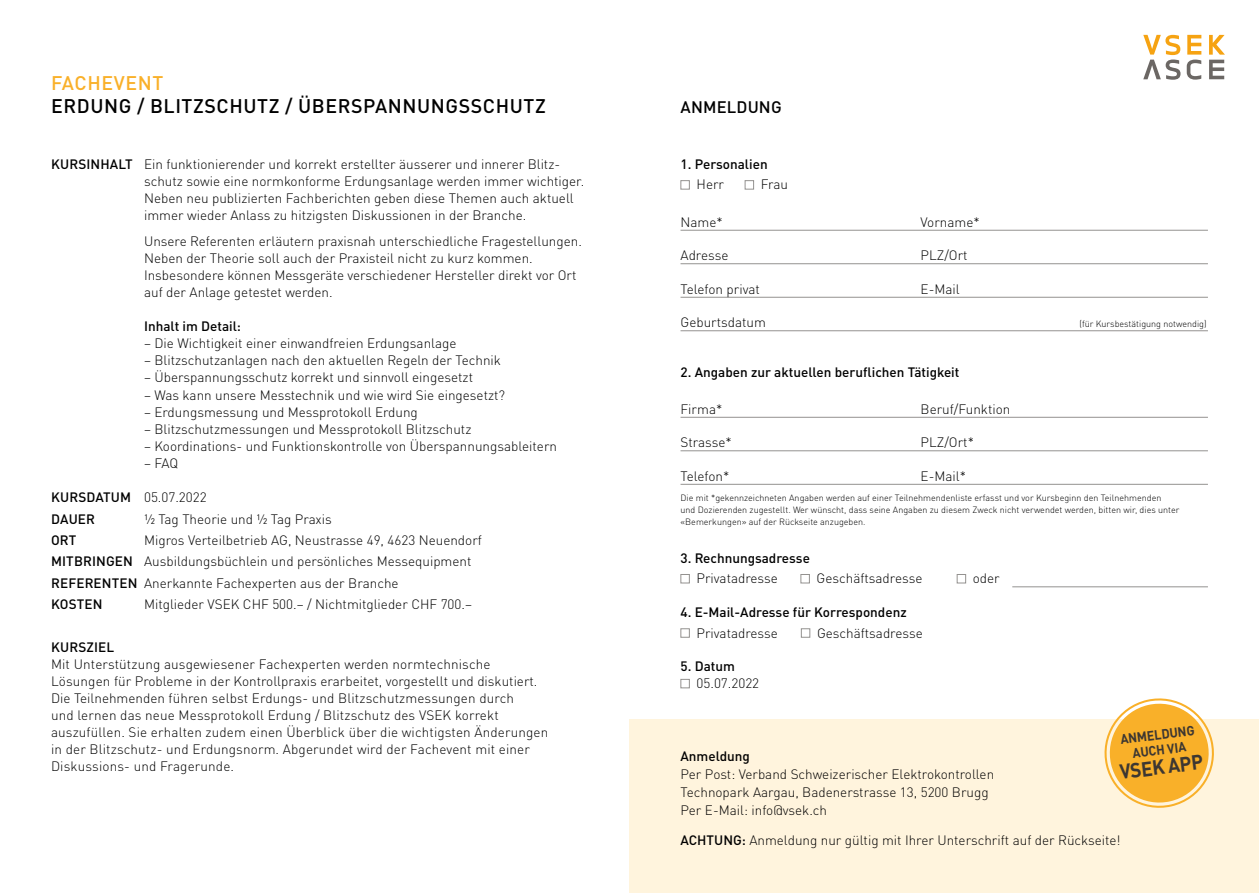
<style>
.page{position:relative;width:1259px;height:893px;background:#fff}
.page>*{position:absolute;margin:0;border:0;box-sizing:border-box;transform-origin:0 0}
.t1{font:700 20.4px "DINOT";color:#3d3732;scale:.93 1}
.t2{font:500 19.5px "DINOT";letter-spacing:.03em;color:#000}
.t3{font:500 19.5px "DINOT";letter-spacing:.03em;color:#f9b029}
.t4{font:500 16.5px "DINOT";letter-spacing:.01em;color:#000}
.t5{font:300 13.5px/17.1px "DINOT";color:#000}
.t6{font:500 13.5px/21.3px "DINOT";color:#000}
.t7{font:700 13.5px/15px "DINOT";color:#3d3732;text-align:center;scale:.93 1}
.t8{font:300 9px/12px "DINOT";color:#000}
.s1{font-weight:500}
.s2{font-weight:300}
</style>
<div class="page">
<div style="left:629px;top:720px;width:630px;height:173px;background:#fff4dd"></div>
<hr style="left:680px;top:230px;width:528px;height:1px;background:#949290">
<hr style="left:680px;top:263px;width:528px;height:1px;background:#949290">
<hr style="left:680px;top:297px;width:528px;height:1px;background:#949290">
<hr style="left:680px;top:330px;width:528px;height:1px;background:#949290">
<hr style="left:680px;top:417px;width:528px;height:1px;background:#949290">
<hr style="left:680px;top:450px;width:528px;height:1px;background:#949290">
<hr style="left:680px;top:484px;width:528px;height:1px;background:#949290">
<hr style="left:1012px;top:586px;width:196px;height:1px;background:#949290">
<div style="left:680px;top:180px;width:9px;height:9px;border:1px solid #949290"></div>
<div style="left:745px;top:180px;width:9px;height:9px;border:1px solid #949290"></div>
<div style="left:680px;top:574px;width:9px;height:9px;border:1px solid #949290"></div>
<div style="left:800px;top:574px;width:9px;height:9px;border:1px solid #949290"></div>
<div style="left:957px;top:574px;width:9px;height:9px;border:1px solid #949290"></div>
<div style="left:680px;top:628px;width:9px;height:10px;border:1px solid #949290"></div>
<div style="left:801px;top:628px;width:9px;height:10px;border:1px solid #949290"></div>
<div style="left:680px;top:679px;width:9px;height:9px;border:1px solid #949290"></div>
<svg style="left:1143px;top:35px;width:58px;height:45px"></svg>
<svg style="left:1209px;top:35px;width:16px;height:44px"></svg>
<svg style="left:1100px;top:698px;width:118px;height:110px"></svg>
<h2 class="t3" style="left:51px;top:71px;width:114px">FACHEVENT</h2>
<h2 class="t2" style="left:51px;top:93px;width:496px">ERDUNG / BLITZSCHUTZ / ÜBERSPANNUNGSSCHUTZ</h2>
<p class="t5" style="left:144px;top:155px;width:442px;text-indent:-93px"><span class="s1">KURSINHALT</span> Ein funktionierender und korrekt erstellter äusserer und innerer Blitz&shy;schutz sowie eine normkonforme Erdungsanlage werden immer wichtiger.<br>Neben neu publizierten Fachberichten geben diese Themen auch aktuell immer wieder Anlass zu hitzigsten Diskussionen in der Branche.</p>
<p class="t5" style="left:144px;top:232px;width:439px">Unsere Referenten erläutern praxisnah unterschiedliche Fragestellungen.<br>Neben der Theorie soll auch der Praxisteil nicht zu kurz kommen.<br>Insbesondere können Messgeräte verschiedener Hersteller direkt vor Ort auf der Anlage getestet werden.</p>
<p class="t6" style="left:144px;top:315px;width:98px">Inhalt im Detail:</p>
<p class="t5" style="left:144px;top:335px;width:314px">– Die Wichtigkeit einer einwandfreien Erdungsanlage</p>
<p class="t5" style="left:144px;top:352px;width:358px">– Blitzschutzanlagen nach den aktuellen Regeln der Technik</p>
<p class="t5" style="left:144px;top:369px;width:330px">– Überspannungsschutz korrekt und sinnvoll eingesetzt</p>
<p class="t5" style="left:144px;top:386px;width:362px">– Was kann unsere Messtechnik und wie wird Sie eingesetzt?</p>
<p class="t5" style="left:144px;top:403px;width:275px">– Erdungsmessung und Messprotokoll Erdung</p>
<p class="t5" style="left:144px;top:420px;width:329px">– Blitzschutzmessungen und Messprotokoll Blitzschutz</p>
<p class="t5" style="left:144px;top:437px;width:414px">– Koordinations- und Funktionskontrolle von Überspannungsableitern</p>
<p class="t5" style="left:144px;top:454px;width:36px">– FAQ</p>
<p class="t6" style="left:51px;top:486px;width:157px">KURSDATUM <span class="s2">05.07.2022<br></span>DAUER</p>
<p class="t5" style="left:144px;top:510px;width:189px">½ Tag Theorie und ½ Tag Praxis</p>
<p class="t5" style="left:51px;top:529px;width:432px;line-height:21.3px;text-indent:93px">Migros Verteilbetrieb AG, Neustrasse 49, 4623 Neuendorf <span class="s1">MITBRINGEN</span> Ausbildungsbüchlein und persönliches Messequipment <span class="s1">REFERENTEN</span> Anerkannte Fachexperten aus der Branche<br><span class="s1">KOSTEN</span></p>
<p class="t6" style="left:51px;top:529px;width:27px">ORT</p>
<p class="t5" style="left:144px;top:595px;width:329px">Mitglieder VSEK CHF 500.– / Nichtmitglieder CHF 700.–</p>
<p class="t6" style="left:51px;top:636px;width:65px">KURSZIEL</p>
<p class="t5" style="left:51px;top:655px;width:499px">Mit Unterstützung ausgewiesener Fachexperten werden normtechnische Lösungen für Probleme in der Kontrollpraxis erarbeitet, vorgestellt und diskutiert.<br>Die Teilnehmenden führen selbst Erdungs- und Blitzschutzmessungen durch<br>und lernen das neue Messprotokoll Erdung / Blitzschutz des VSEK korrekt auszufüllen. Sie erhalten zudem einen Überblick über die wichtigsten Änderungen in der Blitzschutz- und Erdungsnorm. Abgerundet wird der Fachevent mit einer Diskussions- und Fragerunde.</p>
<p class="t4" style="left:680px;top:96px;width:103px">ANMELDUNG</p>
<p class="t6" style="left:680px;top:153px;width:89px">1. Personalien</p>
<p class="t5" style="left:696px;top:176px;width:29px">Herr</p>
<p class="t5" style="left:761px;top:176px;width:29px">Frau</p>
<p class="t5" style="left:680px;top:213px;width:44px">Name*</p>
<p class="t5" style="left:920px;top:213px;width:61px">Vorname*</p>
<p class="t5" style="left:680px;top:247px;width:49px">Adresse</p>
<p class="t5" style="left:920px;top:247px;width:49px">PLZ/Ort</p>
<p class="t5" style="left:680px;top:280px;width:81px">Telefon privat</p>
<p class="t5" style="left:920px;top:280px;width:41px">E-Mail</p>
<p class="t5" style="left:680px;top:314px;width:87px">Geburtsdatum</p>
<p class="t8" style="left:1079px;top:318px;width:129px">(für Kursbestätigung notwendig)</p>
<p class="t6" style="left:680px;top:361px;width:280px">2. Angaben zur aktuellen beruflichen Tätigkeit</p>
<p class="t5" style="left:680px;top:400px;width:43px">Firma*</p>
<p class="t5" style="left:920px;top:400px;width:91px">Beruf/Funktion</p>
<p class="t5" style="left:680px;top:434px;width:53px">Strasse*</p>
<p class="t5" style="left:920px;top:434px;width:55px">PLZ/Ort*</p>
<p class="t5" style="left:680px;top:467px;width:50px">Telefon*</p>
<p class="t5" style="left:920px;top:467px;width:47px">E-Mail*</p>
<p class="t8" style="left:680px;top:492px;width:500px">Die mit *gekennzeichneten Angaben werden auf einer Teilnehmendenliste erfasst und vor Kursbeginn den Teilnehmenden<br>und Dozierenden zugestellt. Wer wünscht, dass seine Angaben zu diesem Zweck nicht verwendet werden, bitten wir, dies unter «Bemerkungen» auf der Rückseite anzugeben.</p>
<p class="t6" style="left:680px;top:547px;width:131px">3. Rechnungsadresse</p>
<p class="t5" style="left:696px;top:570px;width:83px">Privatadresse</p>
<p class="t5" style="left:816px;top:570px;width:107px">Geschäftsadresse</p>
<p class="t5" style="left:973px;top:570px;width:28px">oder</p>
<p class="t6" style="left:680px;top:601px;width:228px">4. E-Mail-Adresse für Korrespondenz</p>
<p class="t5" style="left:696px;top:624px;width:83px">Privatadresse</p>
<p class="t5" style="left:817px;top:624px;width:107px">Geschäftsadresse</p>
<p class="t6" style="left:680px;top:655px;width:56px">5. Datum</p>
<p class="t5" style="left:696px;top:675px;width:64px">05.07.2022</p>
<p class="t7" style="left:1119px;top:732px;width:82px;rotate:-7deg">ANMELDUNG<br>AUCH VIA</p>
<h1 class="t1" style="left:1118px;top:759px;width:92px;rotate:-7deg">VSEK APP</h1>
<p class="t6" style="left:680px;top:745px;width:71px">Anmeldung</p>
<p class="t5" style="left:680px;top:764px;width:315px;line-height:18px">Per Post: Verband Schweizerischer Elektrokontrollen<br>Technopark Aargau, Badenerstrasse 13, 5200 Brugg<br>Per E-Mail: info@vsek.ch</p>
<p class="t5" style="left:680px;top:832px;width:441px"><span class="s1">ACHTUNG:</span> Anmeldung nur gültig mit Ihrer Unterschrift auf der Rückseite!</p>
</div>
